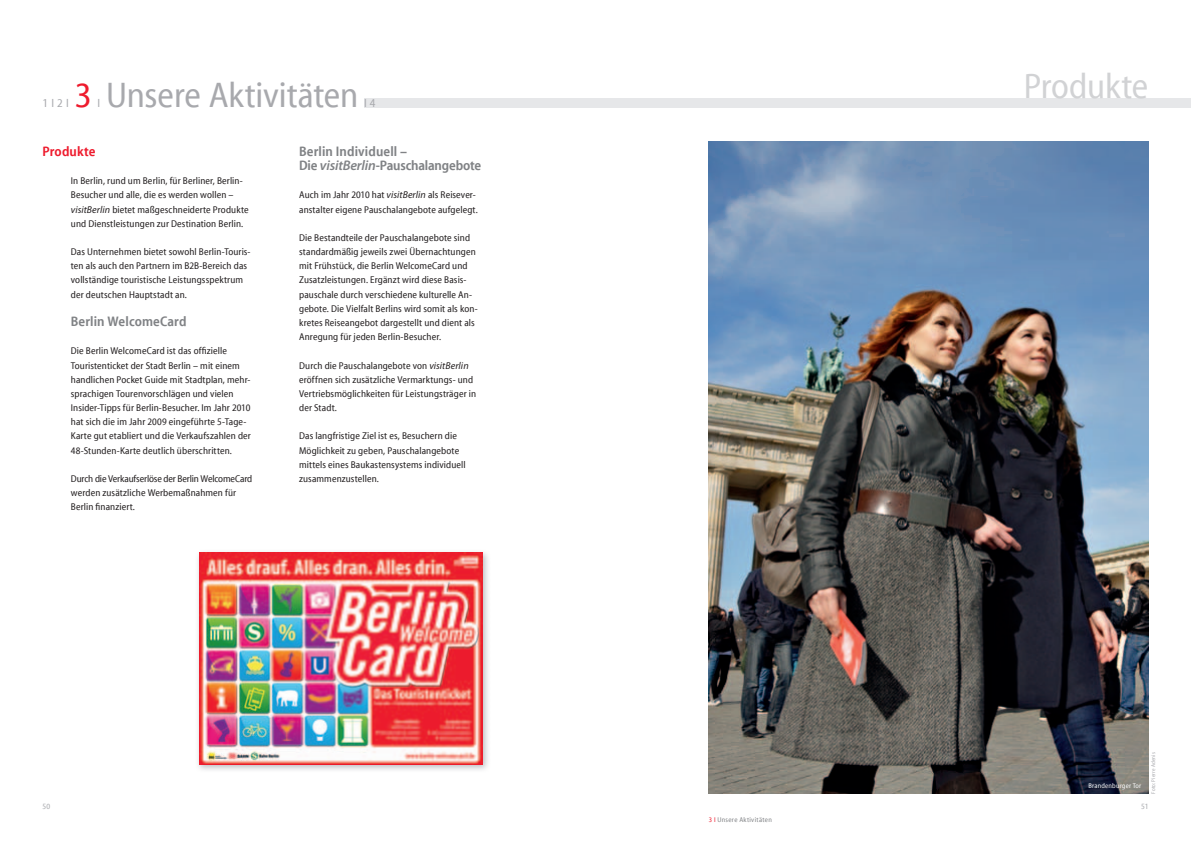
<style>
.page{position:relative;width:1191px;height:842px;background:#fff}
.page>*{position:absolute;margin:0;border:0;box-sizing:border-box;transform-origin:0 0}
.t1{font:36px "BP Myriad Reg Normal";color:#a8a9ad}
.t2{font:36px "BP Myriad Reg Normal";letter-spacing:-.005em;color:#d1d2d4}
.t3{font:800 14px/14.2px "BP Myriad Reg";letter-spacing:.01em;color:#808285}
.t4{font:800 14px "BP Myriad Reg";letter-spacing:.005em;color:#ee1b2d}
.t5{font:12px "BP Myriad Reg Normal";color:#a8a9ad}
.t6{font:10px/14.2px "BP Myriad Reg Normal";letter-spacing:.01em;color:#231f20}
.t7{font:8px "BP Myriad Reg Normal";color:#a8a9ad}
.t8{font:7px "BP Myriad Reg Normal";letter-spacing:.045em;color:#808285}
.t9{font:7px "BP Myriad Reg Normal";letter-spacing:.025em;color:#fff}
.t10{font:5.5px "BP Myriad Reg Normal";letter-spacing:.025em;color:#a8a9ad}
.s1{color:#ee1b2d}
.s2{font-family:"Myriad Pro";font-style:italic}
.s3{font-family:"Myriad Pro";font-weight:600;font-style:italic}
</style>
<div class="page">
<div style="left:587px;top:98px;width:604px;height:9px;background:#e6e7e9"></div>
<div style="left:365px;top:98px;width:239px;height:9px;background:#e6e7e9"></div>
<img style="left:198px;top:552px;width:290px;height:218px">
<img style="left:199px;top:553px;width:283px;height:212px">
<img style="left:709px;top:142px;width:439px;height:652px">
<p class="t5" style="left:43px;top:97px;width:28px">1 I 2 I</p>
<h1 class="t1" style="left:75px;top:77px;width:285px"><span class="s1">3</span> Unsere Aktivitäten</h1>
<p class="t5" style="left:97px;top:97px;width:4px">I</p>
<p class="t5" style="left:364px;top:97px;width:13px">I 4</p>
<h2 class="t4" style="left:43px;top:144px;width:54px">Produkte</h2>
<p class="t6" style="left:71px;top:174px;width:179px">In Berlin, rund um Berlin, für Berliner, Berlin-Besucher und alle, die es werden wollen – <span class="s2">visitBerlin</span> bietet maßgeschneiderte Produkte und Dienstleistungen zur Destination Berlin.</p>
<p class="t6" style="left:71px;top:245px;width:181px">Das Unternehmen bietet sowohl Berlin-Touris&shy;ten als auch den Partnern im B2B-Bereich das vollständige touristische Leistungsspektrum der deutschen Hauptstadt an.</p>
<h2 class="t3" style="left:71px;top:315px;width:117px">Berlin WelcomeCard</h2>
<p class="t6" style="left:71px;top:344px;width:182px">Die Berlin WelcomeCard ist das offizielle Touristenticket der Stadt Berlin – mit einem handlichen Pocket Guide mit Stadtplan, mehr&shy;sprachigen Tourenvorschlägen und vielen Insider-Tipps für Berlin-Besucher. Im Jahr 2010 hat sich die im Jahr 2009 eingeführte 5-Tage-Karte gut etabliert und die Verkaufszahlen der 48-Stunden-Karte deutlich überschritten.</p>
<p class="t6" style="left:71px;top:472px;width:183px">Durch die Verkaufserlöse der Berlin WelcomeCard werden zusätzliche Werbemaßnahmen für<br>Berlin finanziert.</p>
<h2 class="t3" style="left:299px;top:145px;width:184px">Berlin Individuell –<br>Die <span class="s3">visitBerlin</span>-Pauschalangebote</h2>
<p class="t6" style="left:299px;top:188px;width:180px">Auch im Jahr 2010 hat <span class="s2">visitBerlin</span> als Reisever&shy;anstalter eigene Pauschalangebote aufgelegt.</p>
<p class="t6" style="left:299px;top:231px;width:180px">Die Bestandteile der Pauschalangebote sind standardmäßig jeweils zwei Übernachtungen mit Frühstück, die Berlin WelcomeCard und Zusatzleistungen. Ergänzt wird diese Basis&shy;pauschale durch verschiedene kulturelle An&shy;gebote. Die Vielfalt Berlins wird somit als kon&shy;kretes Reiseangebot dargestellt und dient als Anregung für jeden Berlin-Besucher.</p>
<p class="t6" style="left:299px;top:359px;width:178px">Durch die Pauschalangebote von <span class="s2">visitBerlin </span>eröffnen sich zusätzliche Vermarktungs- und Vertriebsmöglichkeiten für Leistungsträger in der Stadt.</p>
<p class="t6" style="left:299px;top:429px;width:168px">Das langfristige Ziel ist es, Besuchern die Möglichkeit zu geben, Pauschalangebote mittels eines Baukastensystems individuell zusammenzustellen.</p>
<p class="t7" style="left:43px;top:803px;width:9px">50</p>
<p class="t8" style="left:709px;top:816px;width:64px"><span class="s1">3 I</span> Unsere Aktivitäten</p>
<h1 class="t2" style="left:1023px;top:68px;width:126px">Produkte</h1>
<p class="t9" style="left:1088px;top:782px;width:54px">Brandenburger Tor</p>
<p class="t10" style="left:1150px;top:794px;width:43px;rotate:-90deg">Foto: Pierre Adenis</p>
<p class="t7" style="left:1141px;top:803px;width:9px">51</p>
</div>
